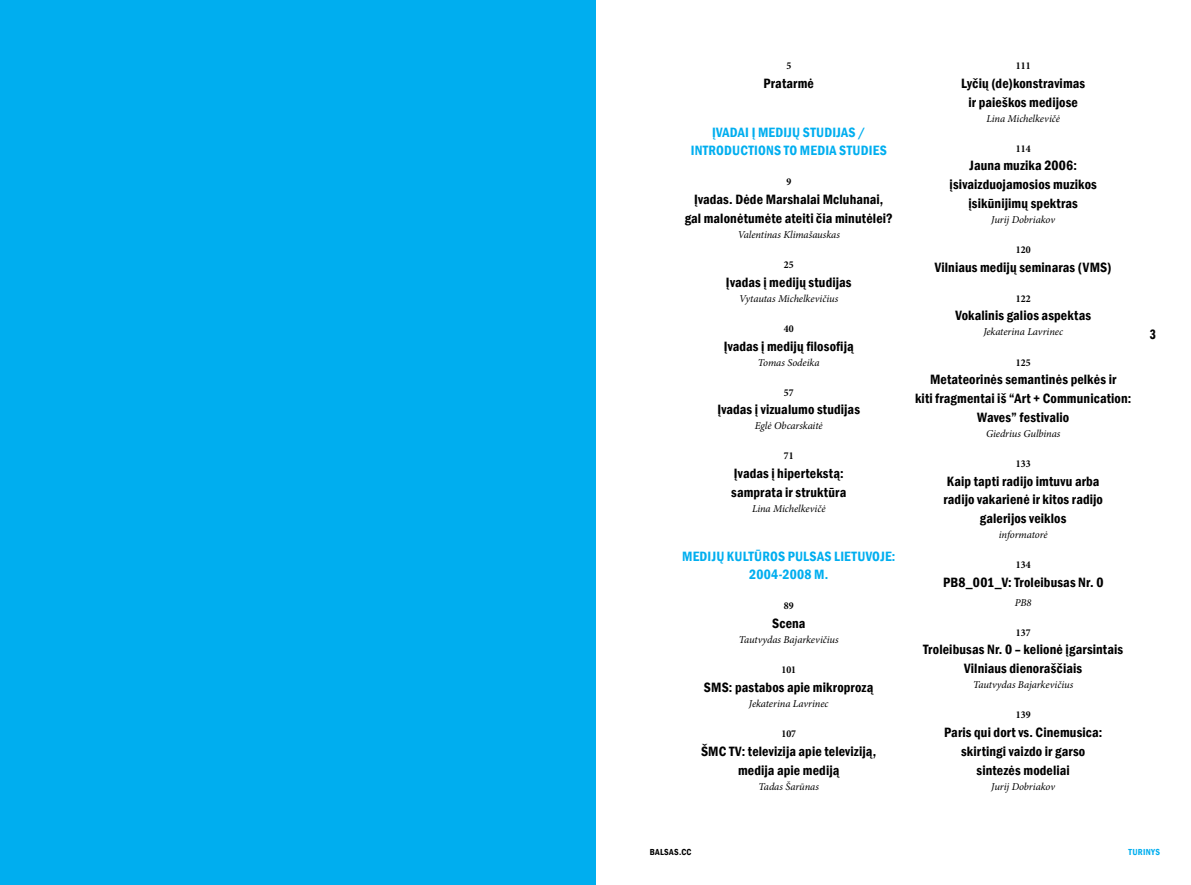
<style>
.page{position:relative;width:1191px;height:885px;background:#fff}
.page>*{position:absolute;margin:0;border:0;box-sizing:border-box;transform-origin:0 0}
.t1{font:14.25px "Franklin Gothic Balt Demi Cmpr";color:#000}
.t2{font:600 condensed 13.8px/18.8px "Franklin Gothic";letter-spacing:.015em;color:#000;text-align:center}
.t3{font:600 condensed 13.8px/18.8px "Franklin Gothic";letter-spacing:.015em;color:#00aeef;text-align:center}
.t4{font:italic 10.5px "Minion Pro";letter-spacing:-.005em;color:#000}
.t5{font:700 condensed 10.5px "Minion Pro";color:#000}
.t6{font:600 condensed 9px "Franklin Gothic";letter-spacing:.035em;color:#000}
.t7{font:600 condensed 9px "Franklin Gothic";letter-spacing:.03em;color:#00aeef}
</style>
<div class="page">
<div style="left:0;top:0;width:595px;height:884px;background:#00aeef"></div>
<p class="t5" style="left:786px;top:58px;width:6px">5</p>
<p class="t2" style="left:763px;top:74px;width:52px">Pratarmė</p>
<p class="t3" style="left:691px;top:122px;width:197px">Įvadai į medijų studijas /<br>Introductions to Media Studies</p>
<p class="t5" style="left:786px;top:175px;width:6px">9</p>
<p class="t2" style="left:684px;top:190px;width:210px">Įvadas. Dėde Marshalai Mcluhanai, gal malonėtumėte ateiti čia minutėlei?</p>
<p class="t4" style="left:737px;top:227px;width:104px">Valentinas Klimašauskas</p>
<p class="t5" style="left:784px;top:257px;width:11px">25</p>
<p class="t2" style="left:726px;top:272px;width:127px">Įvadas į medijų studijas</p>
<p class="t4" style="left:739px;top:291px;width:100px">Vytautas Michelkevičius</p>
<p class="t5" style="left:784px;top:321px;width:11px">40</p>
<p class="t2" style="left:723px;top:336px;width:132px">Įvadas į medijų filosofiją</p>
<p class="t4" style="left:758px;top:355px;width:63px">Tomas Sodeika</p>
<p class="t5" style="left:784px;top:385px;width:11px">57</p>
<p class="t2" style="left:717px;top:400px;width:144px">Įvadas į vizualumo studijas</p>
<p class="t4" style="left:755px;top:419px;width:69px">Eglė Obcarskaitė</p>
<p class="t5" style="left:784px;top:448px;width:11px">71</p>
<p class="t2" style="left:731px;top:464px;width:117px;text-align:left">Įvadas į hipertekstą: samprata ir struktūra</p>
<p class="t4" style="left:752px;top:501px;width:75px">Lina Michelkevičė</p>
<p class="t3" style="left:682px;top:546px;width:215px">Medijų kultūros pulsas Lietuvoje:<br>2004-2008 m.</p>
<p class="t5" style="left:784px;top:598px;width:11px">89</p>
<p class="t2" style="left:772px;top:614px;width:35px">Scena</p>
<p class="t4" style="left:738px;top:632px;width:102px">Tautvydas Bajarkevičius</p>
<p class="t5" style="left:781px;top:662px;width:16px">101</p>
<p class="t2" style="left:704px;top:677px;width:171px">SMS: pastabos apie mikroprozą</p>
<p class="t4" style="left:749px;top:696px;width:81px">Jekaterina Lavrinec</p>
<p class="t5" style="left:781px;top:726px;width:16px">107</p>
<p class="t2" style="left:701px;top:741px;width:177px">ŠMC TV: televizija apie televiziją, medija apie mediją</p>
<p class="t4" style="left:758px;top:779px;width:62px">Tadas Šarūnas</p>
<p class="t5" style="left:1016px;top:58px;width:16px">111</p>
<p class="t2" style="left:961px;top:74px;width:125px">Lyčių (de)konstravimas ir paieškos medijose</p>
<p class="t4" style="left:986px;top:111px;width:75px">Lina Michelkevičė</p>
<p class="t5" style="left:1016px;top:141px;width:16px">114</p>
<p class="t2" style="left:949px;top:156px;width:149px">Jauna muzika 2006: įsivaizduojamosios muzikos įsikūnijimų spektras</p>
<p class="t4" style="left:991px;top:212px;width:65px">Jurij Dobriakov</p>
<p class="t5" style="left:1016px;top:242px;width:16px">120</p>
<p class="t2" style="left:934px;top:257px;width:178px">Vilniaus medijų seminaras (VMS)</p>
<p class="t5" style="left:1016px;top:291px;width:16px">122</p>
<p class="t2" style="left:955px;top:306px;width:137px">Vokalinis galios aspektas</p>
<p class="t4" style="left:983px;top:325px;width:81px">Jekaterina Lavrinec</p>
<p class="t5" style="left:1016px;top:355px;width:16px">125</p>
<p class="t2" style="left:915px;top:370px;width:218px">Metateorinės semantinės pelkės ir<br>kiti fragmentai iš “Art + Communication:<br>Waves” festivalio</p>
<p class="t4" style="left:986px;top:426px;width:76px">Giedrius Gulbinas</p>
<p class="t5" style="left:1016px;top:456px;width:16px">133</p>
<p class="t2" style="left:943px;top:471px;width:161px">Kaip tapti radijo imtuvu arba radijo vakarienė ir kitos radijo galerijos veiklos</p>
<p class="t4" style="left:999px;top:527px;width:50px">informatorė</p>
<p class="t5" style="left:1016px;top:557px;width:16px">134</p>
<p class="t2" style="left:943px;top:572px;width:162px">PB8_001_V: Troleibusas Nr. 0</p>
<p class="t4" style="left:1014px;top:595px;width:18px">PB8</p>
<p class="t5" style="left:1016px;top:625px;width:16px">137</p>
<p class="t2" style="left:923px;top:640px;width:202px">Troleibusas Nr. 0 – kelionė įgarsintais<br>Vilniaus dienoraščiais</p>
<p class="t4" style="left:973px;top:677px;width:102px">Tautvydas Bajarkevičius</p>
<p class="t5" style="left:1016px;top:707px;width:16px">139</p>
<p class="t2" style="left:944px;top:722px;width:160px">Paris qui dort vs. Cinemusica: skirtingi vaizdo ir garso sintezės modeliai</p>
<p class="t4" style="left:991px;top:779px;width:65px">Jurij Dobriakov</p>
<p class="t1" style="left:1149px;top:326px;width:8px">3</p>
<p class="t6" style="left:649px;top:845px;width:43px">balsas.cc</p>
<p class="t7" style="left:1128px;top:845px;width:33px">Turinys</p>
</div>
